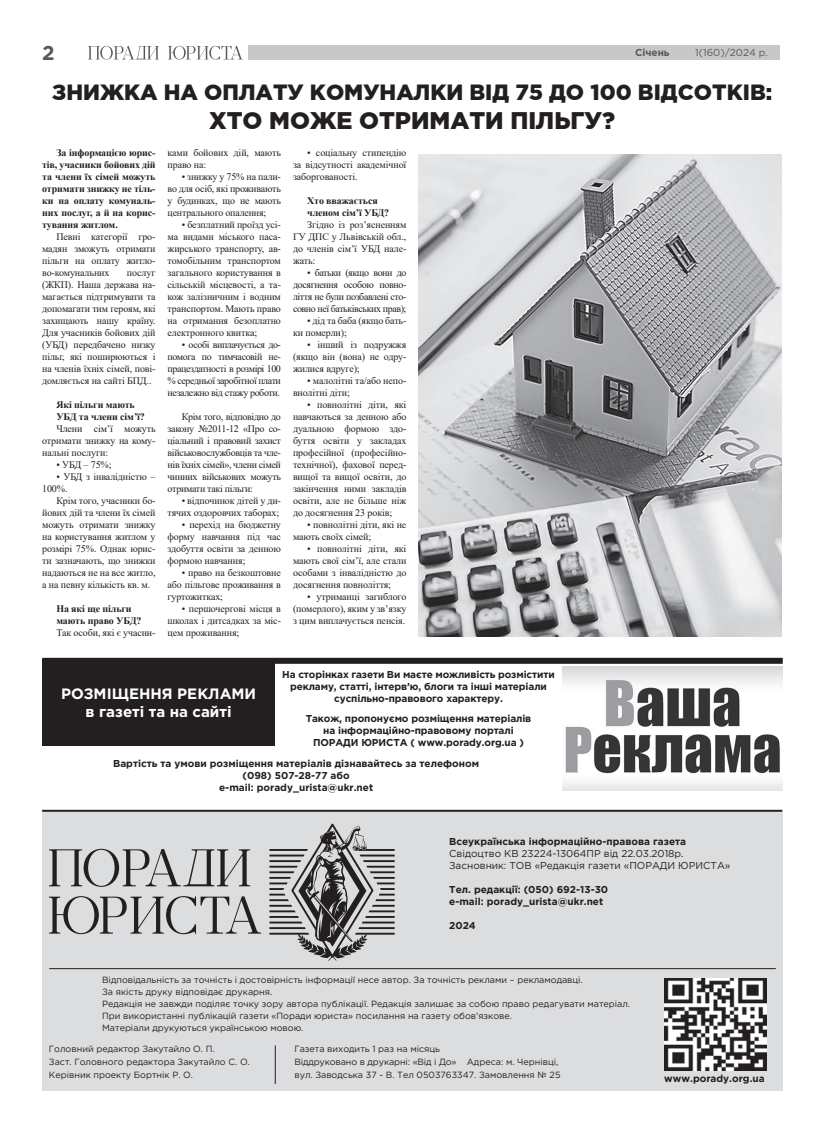
<style>
.page{position:relative;width:820px;height:1134px;background:#fff}
.page>*{position:absolute;margin:0;border:0;box-sizing:border-box;transform-origin:0 0}
.t1{font:900 24px "Gotham Pro";color:#231f20}
.t2{font:900 22px "Gotham Pro";color:#231f20}
.t3{font:700 20px "Gotham Pro";color:#57585a}
.t4{font:700 15px/18px "Gotham Pro";color:#fff;text-align:center}
.t5{font:10px/12px "Times New Roman";letter-spacing:-.01em;color:#231f20;text-align:justify}
.t6{font:700 10px/12px "Gotham Pro";letter-spacing:-.01em;color:#231f20;text-align:center}
.t7{font:700 10px/12px "Times New Roman";letter-spacing:-.01em;color:#231f20}
.t8{font:10px/12px "Gotham Pro";color:#231f20}
.t9{font:10px "Gotham Pro";color:#57585a}
.t10{font:700 10px "Gotham Pro";color:#57585a}
.t11{font:9px/12px "Gotham Pro";color:#231f20}
</style>
<div class="page">
<div style="left:248px;top:46px;width:532px;height:14px;background:#c7c8ca"></div>
<svg style="left:168px;top:46px;width:75px;height:14px"></svg>
<svg style="left:88px;top:46px;width:71px;height:14px"></svg>
<div style="left:42px;top:812px;width:740px;height:278px;background:#dcdddf"></div>
<hr style="left:49px;top:968px;width:726px;height:1px;background:#231f20">
<hr style="left:42px;top:810px;width:740px;height:2px;background:#231f20">
<img style="left:664px;top:978px;width:101px;height:92px">
<svg style="left:49px;top:896px;width:212px;height:38px"></svg>
<svg style="left:49px;top:849px;width:201px;height:38px"></svg>
<svg style="left:269px;top:824px;width:125px;height:137px"></svg>
<div style="left:42px;top:660px;width:233px;height:86px;background:#231f20"></div>
<img style="left:562px;top:667px;width:220px;height:124px">
<div style="left:42px;top:658px;width:740px;height:6px;background:#231f20"></div>
<hr style="left:275px;top:1045px;width:1px;height:39px;background:#231f20">
<img style="left:418px;top:154px;width:363px;height:482px">
<h3 class="t3" style="left:42px;top:41px;width:14px">2</h3>
<p class="t10" style="left:634px;top:47px;width:36px">Січень</p>
<p class="t9" style="left:695px;top:47px;width:74px">1(160)/2024 р.</p>
<h2 class="t2" style="left:52px;top:80px;width:721px">ЗНИЖКА НА ОПЛАТУ КОМУНАЛКИ ВІД 75 ДО 100 ВІДСОТКІВ:</h2>
<h1 class="t1" style="left:209px;top:107px;width:407px">ХТО МОЖЕ ОТРИМАТИ ПІЛЬГУ?</h1>
<p class="t7" style="left:42px;top:146px;width:115px;text-align:justify;text-indent:14px">За інформацією юрис&shy;тів, учасники бойових дій та члени їх сімей можуть отримати знижку не тіль&shy;ки на оплату комуналь&shy;них послуг, а й на корис&shy;тування житлом.</p>
<p class="t5" style="left:42px;top:230px;width:115px;text-indent:14px">Певні категорії гро&shy;мадян зможуть отримати пільги на оплату житло&shy;во-комунальних</p>
<p class="t5" style="left:42px;top:266px;width:115px;text-indent:85px">послуг (ЖКП). Наша держава на&shy;магається підтримувати та допомагати тим героям, які захищають нашу країну.<br>Для учасників бойових дій (УБД) передбачено низку пільг, які поширюються і на членів їхніх сімей, пові&shy;домляється на сайті БПД..</p>
<p class="t7" style="left:56px;top:398px;width:90px">Які пільги мають<br>УБД та члени сім’ї?</p>
<p class="t5" style="left:42px;top:422px;width:115px;text-indent:14px">Члени сім’ї можуть отримати знижку на кому&shy;нальні послуги:</p>
<p class="t5" style="left:56px;top:458px;width:57px">• УБД – 75%;</p>
<p class="t5" style="left:42px;top:470px;width:115px;text-indent:14px">• УБД з інвалідністю –<br>100%.</p>
<p class="t5" style="left:42px;top:494px;width:115px;text-indent:14px">Крім того, учасники бо&shy;йових дій та члени їх сімей можуть отримати знижку на користування житлом у розмірі 75%. Однак юрис&shy;ти зазначають, що знижки надаються не на все житло, а на певну кількість кв. м.</p>
<p class="t7" style="left:56px;top:602px;width:87px">На які ще пільги мають право УБД?</p>
<p class="t5" style="left:56px;top:626px;width:101px">Так особи, які є учасни-</p>
<p class="t5" style="left:167px;top:146px;width:115px">ками бойових дій, мають право на:</p>
<p class="t5" style="left:167px;top:170px;width:115px;text-indent:14px">• знижку у 75% на пали&shy;во для осіб, які проживають у будинках, що не мають центрального опалення;</p>
<p class="t5" style="left:167px;top:218px;width:115px;text-indent:14px">• безплатний проїзд усі&shy;ма видами міського паса&shy;жирського транспорту, ав&shy;томобільним транспортом загального користування в сільській місцевості, а та&shy;кож залізничним і водним транспортом. Мають право на отримання безоплатно електронного квитка;</p>
<p class="t5" style="left:167px;top:338px;width:115px;text-indent:14px">• особі виплачується до&shy;помога по тимчасовій не&shy;працездатності в розмірі 100 % середньої заробітної плати незалежно від стажу роботи.</p>
<p class="t5" style="left:167px;top:410px;width:115px;text-indent:14px">Крім того, відповідно до закону №2011-12 «Про со&shy;ціальний і правовий захист військовослужбовців та чле&shy;нів їхніх сімей», члени сімей чинних військових можуть отримати такі пільги:</p>
<p class="t5" style="left:167px;top:494px;width:115px;text-align:right">• відпочинок дітей у ди&shy;тячих оздоровчих таборах;</p>
<p class="t5" style="left:167px;top:518px;width:115px;text-indent:14px">• перехід на бюджетну форму навчання під час здобуття освіти за денною формою навчання;</p>
<p class="t5" style="left:167px;top:566px;width:115px;text-indent:14px">• право на безкоштовне або пільгове проживання в гуртожитках;</p>
<p class="t5" style="left:167px;top:602px;width:115px;text-indent:14px">• першочергові місця в школах і дитсадках за міс&shy;цем проживання;</p>
<p class="t5" style="left:293px;top:146px;width:115px;text-indent:14px">• соціальну стипендію за відсутності академічної заборгованості.</p>
<p class="t7" style="left:307px;top:194px;width:84px">Хто вважається членом сім’ї УБД?</p>
<p class="t5" style="left:293px;top:218px;width:115px;text-indent:14px">Згідно із роз’ясненням ГУ ДПС у Львівській обл., до членів сім’ї УБД нале&shy;жать:</p>
<p class="t5" style="left:293px;top:266px;width:115px;text-indent:14px">• батьки (якщо вони до досягнення особою повно&shy;ліття не були позбавлені сто&shy;совно неї батьківських прав);</p>
<p class="t5" style="left:293px;top:314px;width:115px;text-indent:14px">• дід та баба (якщо бать&shy;ки померли);</p>
<p class="t5" style="left:293px;top:338px;width:115px;text-indent:14px">• інший із подружжя (якщо він (вона) не одру&shy;жилися вдруге);</p>
<p class="t5" style="left:293px;top:374px;width:115px;text-indent:14px">• малолітні та/або непо&shy;внолітні діти;</p>
<p class="t5" style="left:293px;top:398px;width:115px;text-indent:14px">• повнолітні діти, які навчаються за денною або дуальною формою здо&shy;буття освіти у закладах професійної (професійно&shy;технічної), фахової перед&shy;вищої та вищої освіти, до закінчення ними закладів освіти, але не більше ніж до досягнення 23 років;</p>
<p class="t5" style="left:293px;top:518px;width:115px;text-indent:14px">• повнолітні діти, які не мають своїх сімей;</p>
<p class="t5" style="left:293px;top:542px;width:115px;text-indent:14px">• повнолітні діти, які мають свої сім’ї, але стали особами з інвалідністю до досягнення повноліття;</p>
<p class="t5" style="left:293px;top:590px;width:115px;text-indent:14px">• утриманці загиблого (померлого), яким у зв’язку з цим виплачується пенсія.</p>
<h3 class="t4" style="left:61px;top:685px;width:196px">РОЗМІЩЕННЯ РЕКЛАМИ в газеті та на сайті</h3>
<p class="t6" style="left:282px;top:668px;width:274px">На сторінках газети Ви маєте можливість розмістити рекламу, статті, інтерв’ю, блоги та інші матеріали суспільно-правового характеру.</p>
<p class="t6" style="left:305px;top:712px;width:227px">Також, пропонуємо розміщення матеріалів на інформаційно-правовому порталі<br>ПОРАДИ ЮРИСТА ( www.porady.org.ua )</p>
<p class="t6" style="left:113px;top:758px;width:367px">Вартість та умови розміщення матеріалів дізнавайтесь за телефоном (098) 507-28-77 або<br>e-mail: porady_urista@ukr.net</p>
<p class="t6" style="left:449px;top:835px;width:238px">Всеукраїнська інформаційно-правова газета</p>
<p class="t8" style="left:449px;top:847px;width:282px">Свідоцтво КВ 23224-13064ПР від 22.03.2018р.<br>Засновник: ТОВ «Редакція газети «ПОРАДИ ЮРИСТА»</p>
<p class="t6" style="left:449px;top:883px;width:160px;text-align:left">Тел. редакції: (050) 692-13-30 e-mail: porady_urista@ukr.net</p>
<p class="t6" style="left:449px;top:919px;width:28px">2024</p>
<p class="t11" style="left:102px;top:974px;width:529px">Відповідальність за точність і достовірність інформації несе автор. За точність реклами – рекламодавці.<br>За якість друку відповідає друкарня.<br>Редакція не завжди поділяє точку зору автора публікації. Редакція залишає за собою право редагувати матеріал.<br>При використанні публікацій газети «Поради юриста» посилання на газету обов’язкове.<br>Матеріали друкуються українською мовою.</p>
<p class="t11" style="left:49px;top:1042px;width:202px;line-height:13px">Головний редактор Закутайло О. П.<br>Заст. Головного редактора Закутайло С. О.<br>Керівник проекту Бортнік Р. О.</p>
<p class="t11" style="left:294px;top:1042px;width:267px;line-height:13px">Газета виходить 1 раз на місяць<br>Віддруковано в друкарні: «Від і До» Адреса: м. Чернівці, вул. Заводська 37 - В. Тел 0503763347. Замовлення № 25</p>
<p class="t6" style="left:664px;top:1073px;width:102px">www.porady.org.ua</p>
</div>
